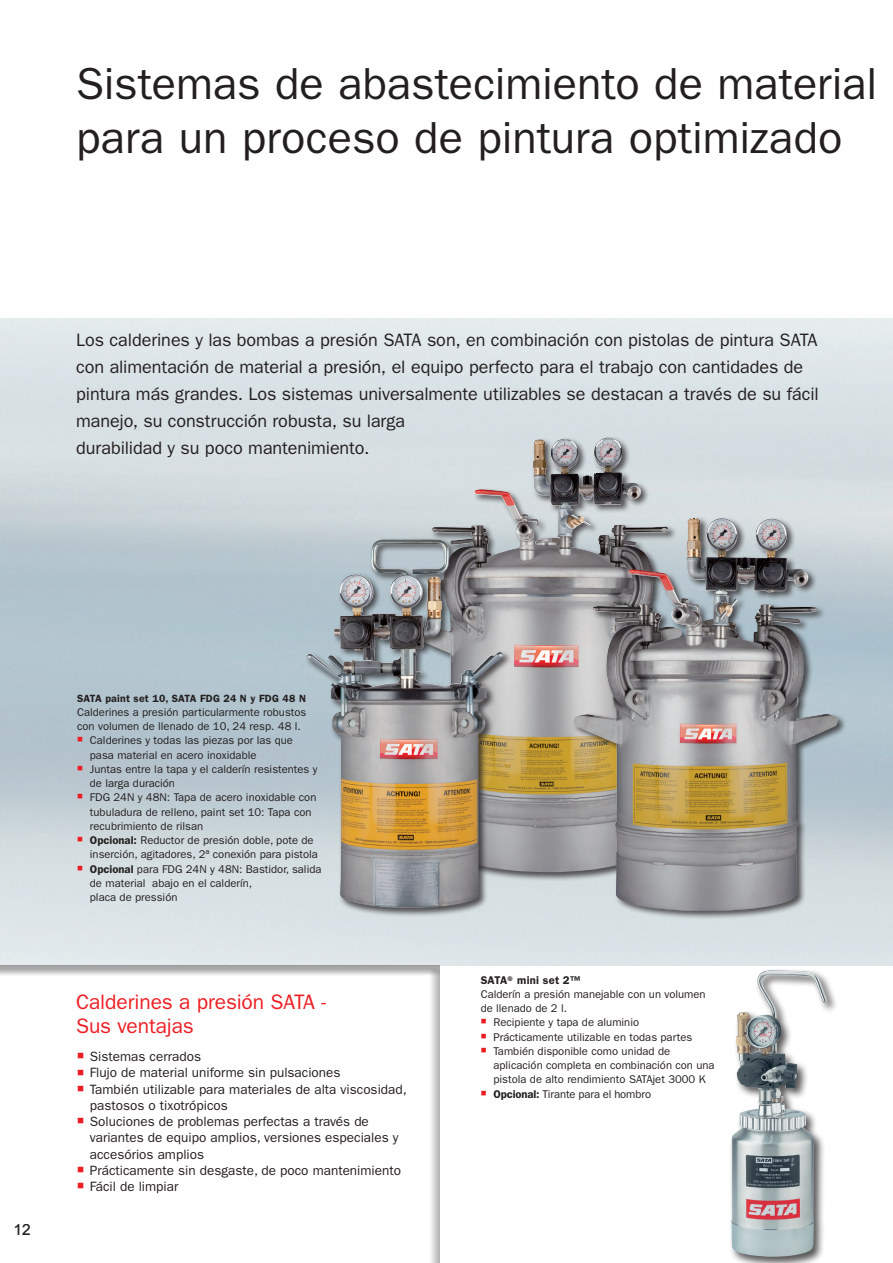
<style>
.page{position:relative;width:893px;height:1263px;background:#fff}
.page>*{position:absolute;margin:0;border:0;box-sizing:border-box;transform-origin:0 0}
.t1{font:45px/54px "ITC Franklin Gothic Std";color:#231f20}
.t2{font:21px/24px "ITC Franklin Gothic Std";letter-spacing:-.005em;color:#ee1d23}
.Teaser{font:18px/27px "ITC Franklin Gothic Std";letter-spacing:-.005em;color:#231f20}
.t3{font:15.3px "Arial";color:#231f20}
.t4{font:13.5px/16.2px "ITC Franklin Gothic Std";color:#231f20}
.t5{font:11.25px/14.2px "ITC Franklin Gothic Std";color:#231f20}
.t6{font:600 11.25px "ITC Franklin Gothic Std";letter-spacing:.025em;color:#231f20}
.t7{font:600 10.5px "ITC Franklin Gothic Std";letter-spacing:.02em;color:#231f20}
.s1{font-weight:600}
</style>
<div class="page">
<div style="left:408px;top:435px;width:282px;height:446px;background:#231f20;opacity:.75"></div>
<img style="left:474px;top:438px;width:130px;height:109px">
<div style="left:571px;top:516px;width:275px;height:404px;background:#231f20;opacity:.75"></div>
<img style="left:592px;top:518px;width:125px;height:123px">
<div style="left:304px;top:537px;width:208px;height:380px;background:#231f20;opacity:.75"></div>
<img style="left:305px;top:539px;width:110px;height:305px">
<div style="left:728px;top:967px;width:109px;height:295px;background:#231f20;opacity:.75"></div>
<img style="left:731px;top:971px;width:96px;height:285px">
<div style="left:0;top:954px;width:451px;height:308px;background:#231f20;opacity:.8"></div>
<svg style="left:78px;top:1052px;width:5px;height:6px"></svg>
<svg style="left:78px;top:1068px;width:5px;height:6px"></svg>
<svg style="left:78px;top:1085px;width:5px;height:5px"></svg>
<svg style="left:78px;top:1117px;width:5px;height:6px"></svg>
<svg style="left:78px;top:1166px;width:5px;height:5px"></svg>
<svg style="left:78px;top:1182px;width:5px;height:5px"></svg>
<svg style="left:78px;top:737px;width:4px;height:4px"></svg>
<svg style="left:78px;top:765px;width:4px;height:5px"></svg>
<svg style="left:78px;top:794px;width:4px;height:4px"></svg>
<svg style="left:78px;top:836px;width:4px;height:5px"></svg>
<svg style="left:78px;top:865px;width:4px;height:4px"></svg>
<p class="t1" style="left:76px;top:57px;width:802px">Sistemas de abastecimiento de material para un proceso de pintura optimizado</p>
<p class="Teaser" style="left:76px;top:326px;width:743px">Los calderines y las bombas a presión SATA son, en combinación con pistolas de pintura SATA con alimentación de material a presión, el equipo perfecto para el trabajo con cantidades de pintura más grandes. Los sistemas universalmente utilizables se destacan a través de su fácil manejo, su construcción robusta, su larga<br>durabilidad y su poco mantenimiento.</p>
<p class="t3" style="left:14px;top:1218px;width:19px">12</p>
<p class="t7" style="left:77px;top:691px;width:230px">SATA paint set 10, SATA FDG 24 N y FDG 48 N</p>
<p class="t5" style="left:77px;top:704px;width:231px">Calderines a presión particularmente robustos con volumen de llenado de 10, 24 resp. 48 l.</p>
<p class="t5" style="left:90px;top:733px;width:204px">Calderines y todas las piezas por las que pasa material en acero inoxidable</p>
<p class="t5" style="left:90px;top:761px;width:229px">Juntas entre la tapa y el calderín resistentes y de larga duración</p>
<p class="t5" style="left:90px;top:790px;width:228px">FDG 24N y 48N: Tapa de acero inoxidable con tubuladura de relleno, paint set 10: Tapa con recubrimiento de rilsan</p>
<p class="t5" style="left:90px;top:833px;width:229px"><span class="s1">Opcional:</span> Reductor de presión doble, pote de inserción, agitadores, 2ª conexión para pistola</p>
<p class="t5" style="left:90px;top:861px;width:233px"><span class="s1">Opcional</span> para FDG 24N y 48N: Bastidor, salida de material abajo en el calderín,<br>placa de pressión</p>
<p class="t2" style="left:76px;top:989px;width:251px">Calderines a presión SATA -<br>Sus ventajas</p>
<p class="t4" style="left:90px;top:1048px;width:113px">Sistemas cerrados</p>
<p class="t4" style="left:90px;top:1064px;width:252px">Flujo de material uniforme sin pulsaciones</p>
<p class="t4" style="left:90px;top:1080px;width:318px">También utilizable para materiales de alta viscosidad, pastosos o tixotrópicos</p>
<p class="t4" style="left:90px;top:1113px;width:310px">Soluciones de problemas perfectas a través de variantes de equipo amplios, versiones especiales y accesórios amplios</p>
<p class="t4" style="left:90px;top:1161px;width:312px">Prácticamente sin desgaste, de poco mantenimiento</p>
<p class="t4" style="left:90px;top:1177px;width:90px">Fácil de limpiar</p>
<p class="t6" style="left:480px;top:972px;width:102px">SATA® mini set 2™</p>
<p class="t5" style="left:480px;top:986px;width:226px">Calderín a presión manejable con un volumen de llenado de 2 l.</p>
<p class="t5" style="left:493px;top:1015px;width:147px">Recipiente y tapa de aluminio</p>
<p class="t5" style="left:493px;top:1029px;width:200px">Prácticamente utilizable en todas partes</p>
<p class="t5" style="left:493px;top:1043px;width:222px">También disponible como unidad de aplicación completa en combinación con una pistola de alto rendimiento SATAjet 3000 K</p>
<p class="t5" style="left:493px;top:1086px;width:159px"><span class="s1">Opcional:</span> Tirante para el hombro</p>
</div>
